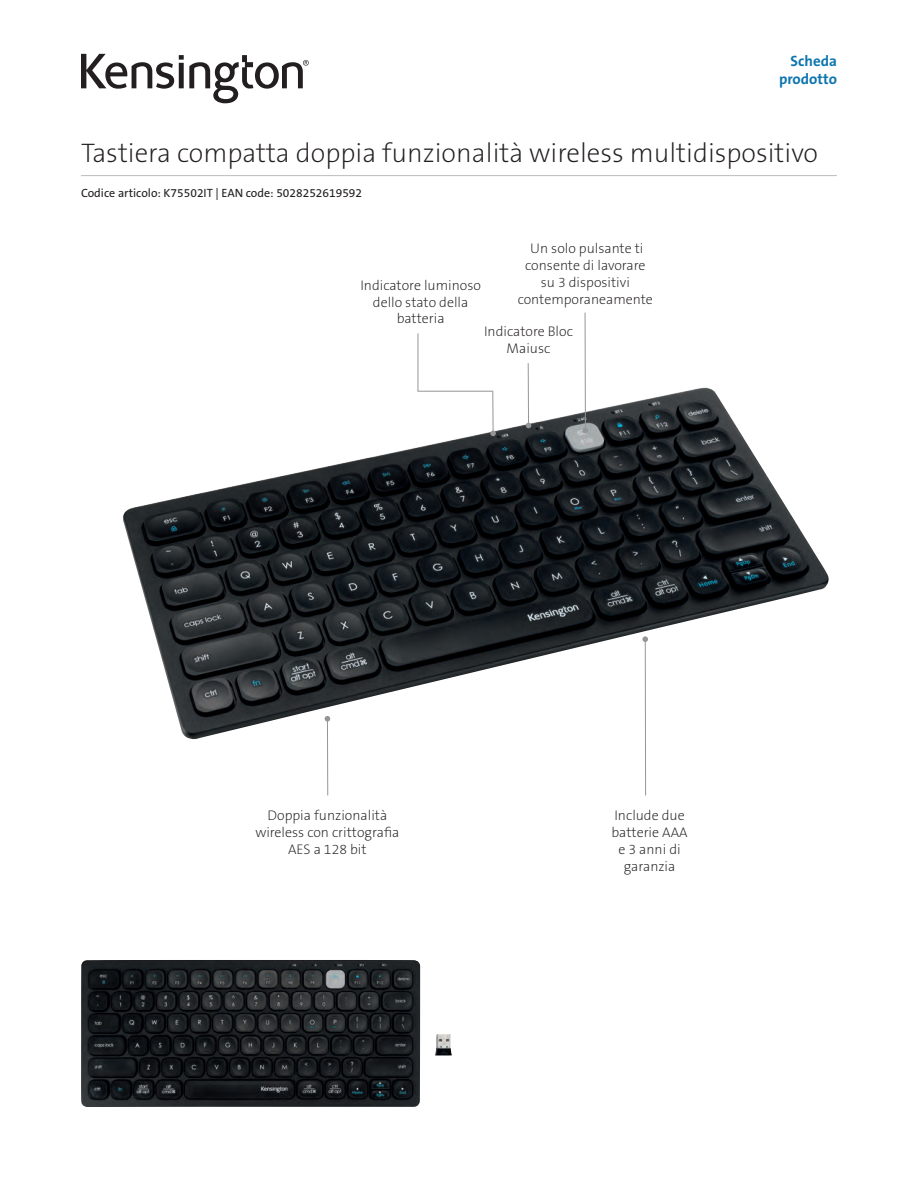
<style>
.page{position:relative;width:918px;height:1188px;background:#fff}
.page>*{position:absolute;margin:0;border:0;box-sizing:border-box;transform-origin:0 0}
.Main_Header{font:27px "The Sans KENSINGTON2 XL";color:#231f20}
.Part_No__UPC{font:15px "The Sans KENSINGTON7 Bd";color:#0e76ae}
.Image_Body{font:13.95px/16.8px "The Sans KENSINGTON2 XL";color:#231f20;text-align:center}
.Part_No__UPC-2{font:12px "The Sans KENSINGTON5 Rg";color:#231f20}
</style>
<div class="page">
<img style="left:123px;top:388px;width:706px;height:352px">
<hr style="left:81px;top:175px;width:756px;height:1px;background:#bcbdc0">
<hr style="left:528px;top:363px;width:1px;height:63px;background:#939598">
<svg style="left:526px;top:423px;width:5px;height:5px"></svg>
<hr style="left:492px;top:391px;width:1px;height:42px;background:#939598">
<svg style="left:490px;top:431px;width:6px;height:5px"></svg>
<hr style="left:645px;top:639px;width:1px;height:156px;background:#939598">
<svg style="left:642px;top:636px;width:6px;height:6px"></svg>
<hr style="left:327px;top:719px;width:1px;height:76px;background:#939598">
<svg style="left:325px;top:716px;width:5px;height:6px"></svg>
<hr style="left:585px;top:313px;width:1px;height:117px;background:#939598">
<svg style="left:583px;top:428px;width:5px;height:5px"></svg>
<svg style="left:81px;top:54px;width:228px;height:49px"></svg>
<img style="left:81px;top:960px;width:371px;height:147px">
<hr style="left:418px;top:333px;width:1px;height:58px;background:#939598">
<hr style="left:418px;top:391px;width:75px;height:1px;background:#939598">
<p class="Part_No__UPC" style="left:791px;top:53px;width:48px">Scheda</p>
<p class="Part_No__UPC" style="left:779px;top:71px;width:59px">prodotto</p>
<p class="Main_Header" style="left:81px;top:138px;width:738px">Tastiera compatta doppia funzionalità wireless multidispositivo</p>
<p class="Part_No__UPC-2" style="left:81px;top:186px;width:283px">Codice articolo: K75502IT | EAN code: 5028252619592</p>
<p class="Image_Body" style="left:360px;top:277px;width:122px">Indicatore luminoso dello stato della batteria</p>
<p class="Image_Body" style="left:518px;top:241px;width:137px">Un solo pulsante ti consente di lavorare su 3 dispositivi contemporaneamente</p>
<p class="Image_Body" style="left:484px;top:323px;width:90px">Indicatore Bloc<br>Maiusc</p>
<p class="Image_Body" style="left:255px;top:807px;width:146px">Doppia funzionalità wireless con crittografia<br>AES a 128 bit</p>
<p class="Image_Body" style="left:612px;top:807px;width:78px">Include due batterie AAA e 3 anni di garanzia</p>
</div>
